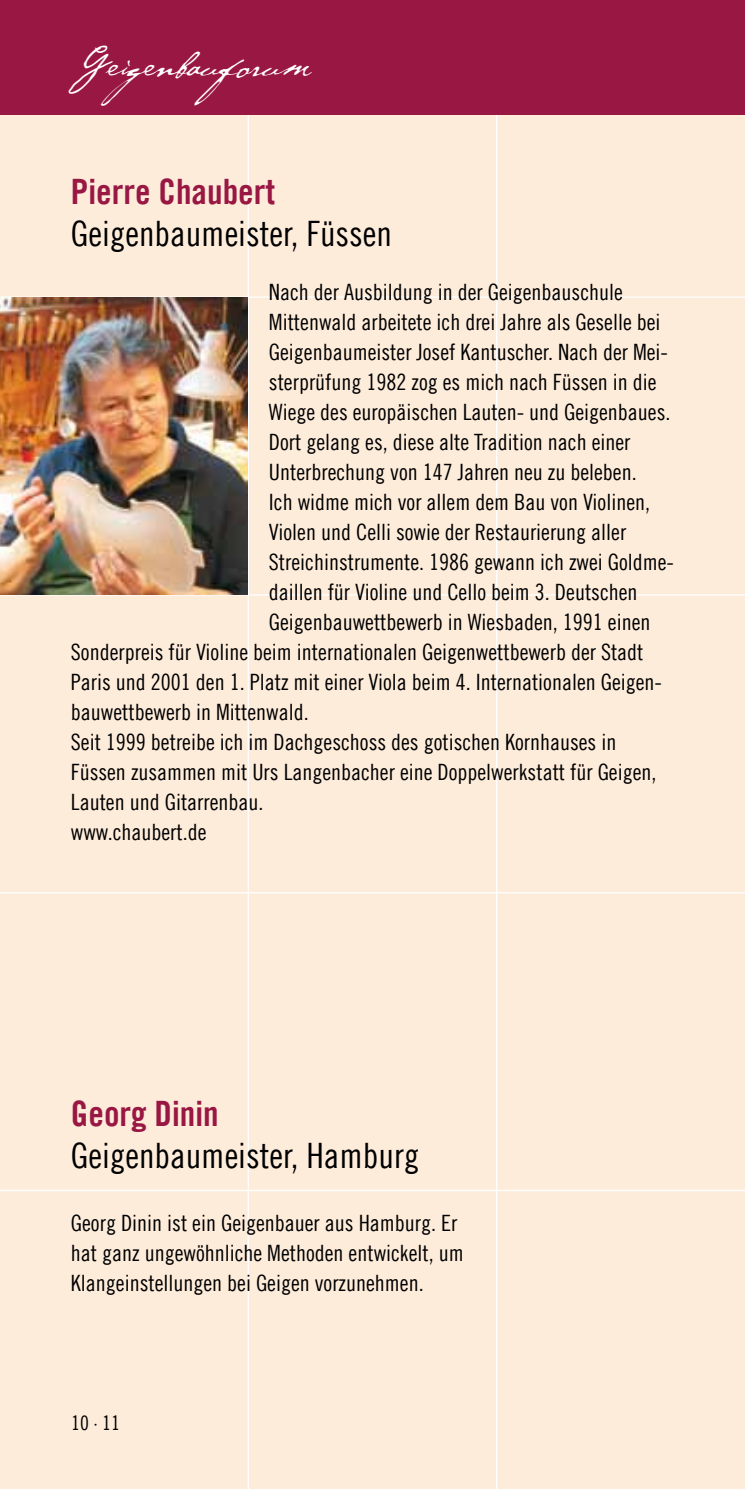
<style>
.page{position:relative;width:745px;height:1489px;background:#fff}
.page>*{position:absolute;margin:0;border:0;box-sizing:border-box;transform-origin:0 0}
.t1{font:45px "P22 Cezanne";color:#fff}
.t2{font:35px "Trade Gothic LT Com Cn 18";color:#000}
.t3{font:35px "Trade Gothic LT Com Bd Cn 20";color:#991743}
.t4{font:22.5px/30px "Trade Gothic LT Com Cn 18";color:#000}
.t5{font:20px "Trade Gothic LT Com Cn 18";color:#000}
</style>
<div class="page">
<div style="left:0;top:0;width:744px;height:1488px;background:#feecdb"></div>
<hr style="left:247px;top:0;width:2px;height:1488px;background:#fff">
<hr style="left:495px;top:0;width:2px;height:1488px;background:#fff">
<hr style="left:0;top:594px;width:744px;height:1px;background:#fff">
<hr style="left:0;top:892px;width:744px;height:1px;background:#fff">
<hr style="left:0;top:1189px;width:744px;height:2px;background:#fff">
<div style="left:0;top:0;width:744px;height:115px;background:#991743"></div>
<hr style="left:0;top:296px;width:744px;height:2px;background:#fff">
<img style="left:0;top:298px;width:247px;height:296px">
<h1 class="t1" style="left:71px;top:33px;width:242px">Geigenbauforum</h1>
<h2 class="t3" style="left:71px;top:170px;width:206px">Pierre Chaubert</h2>
<h2 class="t2" style="left:71px;top:213px;width:322px">Geigenbaumeister, Füssen</h2>
<p class="t4" style="left:269px;top:277px;width:355px">Nach der Ausbildung in der Geigenbauschule</p>
<p class="t4" style="left:269px;top:307px;width:393px">Mittenwald arbeitete ich drei Jahre als Geselle bei</p>
<p class="t4" style="left:269px;top:337px;width:400px">Geigenbaumeister Josef Kantuscher. Nach der Mei-</p>
<p class="t4" style="left:269px;top:367px;width:389px">sterprüfung 1982 zog es mich nach Füssen in die</p>
<p class="t4" style="left:269px;top:397px;width:403px">Wiege des europäischen Lauten- und Geigenbaues.</p>
<p class="t4" style="left:269px;top:427px;width:363px">Dort gelang es, diese alte Tradition nach einer</p>
<p class="t4" style="left:269px;top:457px;width:369px">Unterbrechung von 147 Jahren neu zu beleben.</p>
<p class="t4" style="left:269px;top:487px;width:382px">Ich widme mich vor allem dem Bau von Violinen,</p>
<p class="t4" style="left:269px;top:517px;width:358px">Violen und Celli sowie der Restaurierung aller</p>
<p class="t4" style="left:269px;top:547px;width:406px">Streichinstrumente. 1986 gewann ich zwei Goldme-</p>
<p class="t4" style="left:269px;top:577px;width:370px">daillen für Violine und Cello beim 3. Deutschen</p>
<p class="t4" style="left:269px;top:607px;width:383px">Geigenbauwettbewerb in Wiesbaden, 1991 einen</p>
<p class="t4" style="left:71px;top:637px;width:573px">Sonderpreis für Violine beim internationalen Geigenwettbewerb der Stadt</p>
<p class="t4" style="left:71px;top:667px;width:592px">Paris und 2001 den 1. Platz mit einer Viola beim 4. Internationalen Geigen-</p>
<p class="t4" style="left:71px;top:697px;width:239px">bauwettbewerb in Mittenwald.</p>
<p class="t4" style="left:71px;top:727px;width:546px">Seit 1999 betreibe ich im Dachgeschoss des gotischen Kornhauses in</p>
<p class="t4" style="left:71px;top:757px;width:586px">Füssen zusammen mit Urs Langenbacher eine Doppelwerkstatt für Geigen,</p>
<p class="t4" style="left:71px;top:787px;width:194px">Lauten und Gitarrenbau.</p>
<p class="t4" style="left:71px;top:817px;width:137px">www.chaubert.de</p>
<h2 class="t3" style="left:71px;top:1091px;width:149px">Georg Dinin</h2>
<h2 class="t2" style="left:71px;top:1134px;width:349px">Geigenbaumeister, Hamburg</h2>
<p class="t4" style="left:71px;top:1207px;width:394px">Georg Dinin ist ein Geigenbauer aus Hamburg. Er hat ganz ungewöhnliche Methoden entwickelt, um<br>Klangeinstellungen bei Geigen vorzunehmen.</p>
<p class="t5" style="left:71px;top:1410px;width:50px">10 · 11</p>
</div>
